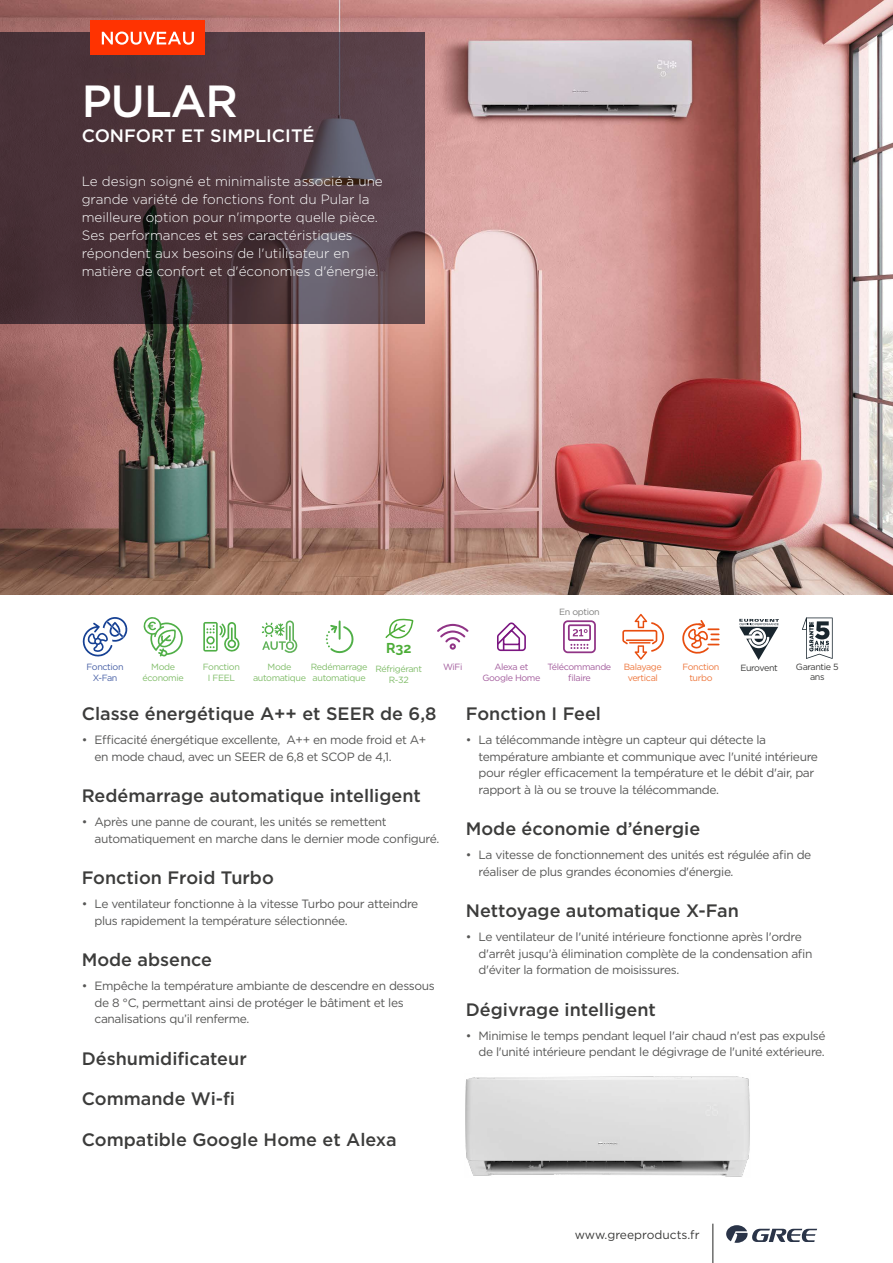
<style>
.page{position:relative;width:893px;height:1263px;background:#fff}
.page>*{position:absolute;margin:0;border:0;box-sizing:border-box;transform-origin:0 0}
.t1{font:500 45px "Gotham";letter-spacing:-.02em;color:#fff}
.t2{font:500 18px "Gotham";color:#3c3c3b}
.t3{font:500 18px "Gotham";color:#fff}
.t4{font:700 14.25px "Raleway";color:#4dad38}
.t5{font:300 13.5px/18px "Gotham";color:#fff}
.t6{font:12px/16.5px "Gotham";letter-spacing:-.03em;color:#575756}
.t7{font:12px "Gotham";color:#3c3c3b}
.t8{font:9px/10.5px "Gotham";letter-spacing:-.04em;color:#81bd6a;text-align:center}
.t9{font:9px/10.5px "Gotham";letter-spacing:-.04em;color:#a35d9d;text-align:center}
.t10{font:9px/10.5px "Gotham";letter-spacing:-.04em;color:#ee773d;text-align:center}
.t11{font:9px/10.5px "Gotham";letter-spacing:-.04em;color:#3c3c3b;text-align:center}
.t12{font:9px/10.5px "Gotham";letter-spacing:-.04em;color:#4961a6;text-align:center}
.t13{font:9px "Gotham";letter-spacing:-.04em;color:#7e7e7d}
</style>
<div class="page">
<hr style="left:712px;top:1224px;width:1px;height:39px;background:#3c3c3b">
<svg style="left:726px;top:1225px;width:91px;height:18px"></svg>
<img style="left:0;top:0;width:893px;height:594px">
<img style="left:465px;top:1076px;width:285px;height:101px">
<svg style="left:0;top:32px;width:425px;height:292px;background:#4f3a41"></svg>
<div style="left:91px;top:20px;width:114px;height:35px;background:#ff3301"></div>
<svg style="left:102px;top:31px;width:92px;height:14px"></svg>
<svg style="left:82px;top:617px;width:46px;height:40px"></svg>
<svg style="left:143px;top:617px;width:40px;height:40px"></svg>
<svg style="left:203px;top:622px;width:36px;height:30px"></svg>
<svg style="left:262px;top:620px;width:35px;height:33px"></svg>
<svg style="left:326px;top:621px;width:28px;height:33px"></svg>
<svg style="left:385px;top:618px;width:29px;height:21px"></svg>
<svg style="left:437px;top:624px;width:31px;height:26px"></svg>
<svg style="left:497px;top:622px;width:29px;height:30px"></svg>
<div style="left:563px;top:620px;width:33px;height:33px;border:2px solid #903486;border-radius:4px"></div>
<div style="left:568px;top:624px;width:23px;height:17px;border:2px solid #903486"></div>
<svg style="left:573px;top:629px;width:15px;height:7px"></svg>
<svg style="left:570px;top:644px;width:18px;height:5px"></svg>
<svg style="left:622px;top:614px;width:42px;height:46px"></svg>
<svg style="left:682px;top:620px;width:37px;height:34px"></svg>
<svg style="left:739px;top:619px;width:40px;height:41px"></svg>
<svg style="left:802px;top:617px;width:31px;height:42px"></svg>
<h1 class="t1" style="left:82px;top:71px;width:158px">PULAR</h1>
<h2 class="t3" style="left:82px;top:124px;width:234px">CONFORT ET SIMPLICITÉ</h2>
<p class="t5" style="left:82px;top:172px;width:303px">Le design soigné et minimaliste associé à une grande variété de fonctions font du Pular la meilleure option pour n'importe quelle pièce.<br>Ses performances et ses caractéristiques répondent aux besoins de l'utilisateur en matière de confort et d'économies d'énergie.</p>
<p class="t13" style="left:559px;top:606px;width:42px">En option</p>
<p class="t12" style="left:86px;top:662px;width:39px">Fonction<br>X-Fan</p>
<p class="t8" style="left:143px;top:662px;width:43px">Mode économie</p>
<p class="t8" style="left:203px;top:662px;width:39px">Fonction<br>I FEEL</p>
<p class="t8" style="left:253px;top:662px;width:55px">Mode automatique</p>
<p class="t8" style="left:311px;top:662px;width:58px;text-align:left">Redémarrage automatique</p>
<p class="t4" style="left:386px;top:640px;width:27px">R32</p>
<p class="t8" style="left:375px;top:663px;width:48px">Réfrigérant<br>R-32</p>
<p class="t9" style="left:443px;top:662px;width:21px">WiFi</p>
<p class="t9" style="left:482px;top:662px;width:59px">Alexa et<br>Google Home</p>
<p class="t9" style="left:548px;top:662px;width:65px">Télécommande filaire</p>
<p class="t10" style="left:624px;top:662px;width:40px">Balayage vertical</p>
<p class="t10" style="left:682px;top:662px;width:39px">Fonction turbo</p>
<p class="t11" style="left:740px;top:663px;width:39px">Eurovent</p>
<p class="t11" style="left:796px;top:661px;width:44px">Garantie 5 ans</p>
<h2 class="t2" style="left:82px;top:702px;width:356px">Classe énergétique A++ et SEER de 6,8</h2>
<p class="t6" style="left:94px;top:732px;width:333px;text-indent:-13px">• Efficacité énergétique excellente, A++ en mode froid et A+ en mode chaud, avec un SEER de 6,8 et SCOP de 4,1.</p>
<h2 class="t2" style="left:82px;top:784px;width:341px">Redémarrage automatique intelligent</h2>
<p class="t6" style="left:94px;top:814px;width:346px;text-indent:-13px">• Après une panne de courant, les unités se remettent automatiquement en marche dans le dernier mode configuré.</p>
<h2 class="t2" style="left:82px;top:866px;width:194px">Fonction Froid Turbo</h2>
<p class="t6" style="left:94px;top:896px;width:325px;text-indent:-13px">• Le ventilateur fonctionne à la vitesse Turbo pour atteindre plus rapidement la température sélectionnée.</p>
<h2 class="t2" style="left:82px;top:948px;width:132px">Mode absence</h2>
<p class="t6" style="left:94px;top:978px;width:342px;text-indent:-13px">• Empêche la température ambiante de descendre en dessous de 8 °C, permettant ainsi de protéger le bâtiment et les canalisations qu’il renferme.</p>
<h2 class="t2" style="left:82px;top:1047px;width:167px">Déshumidificateur</h2>
<h2 class="t2" style="left:82px;top:1087px;width:155px">Commande Wi-fi</h2>
<h2 class="t2" style="left:82px;top:1128px;width:316px">Compatible Google Home et Alexa</h2>
<h2 class="t2" style="left:466px;top:702px;width:137px">Fonction I Feel</h2>
<p class="t6" style="left:479px;top:732px;width:341px;text-indent:-13px">• La télécommande intègre un capteur qui détecte la température ambiante et communique avec l'unité intérieure pour régler efficacement la température et le débit d'air, par rapport à là ou se trouve la télécommande.</p>
<h2 class="t2" style="left:466px;top:817px;width:236px">Mode économie d’énergie</h2>
<p class="t6" style="left:479px;top:847px;width:334px;text-indent:-13px">• La vitesse de fonctionnement des unités est régulée afin de réaliser de plus grandes économies d'énergie.</p>
<h2 class="t2" style="left:466px;top:899px;width:275px">Nettoyage automatique X-Fan</h2>
<p class="t6" style="left:479px;top:929px;width:335px;text-indent:-13px">• Le ventilateur de l'unité intérieure fonctionne après l'ordre d'arrêt jusqu'à élimination complète de la condensation afin d'éviter la formation de moisissures.</p>
<h2 class="t2" style="left:466px;top:998px;width:192px">Dégivrage intelligent</h2>
<p class="t6" style="left:466px;top:1027px;width:361px;text-align:right">• Minimise le temps pendant lequel l'air chaud n'est pas expulsé de l'unité intérieure pendant le dégivrage de l'unité extérieure.</p>
<p class="t7" style="left:575px;top:1226px;width:126px">www.greeproducts.fr</p>
</div>
